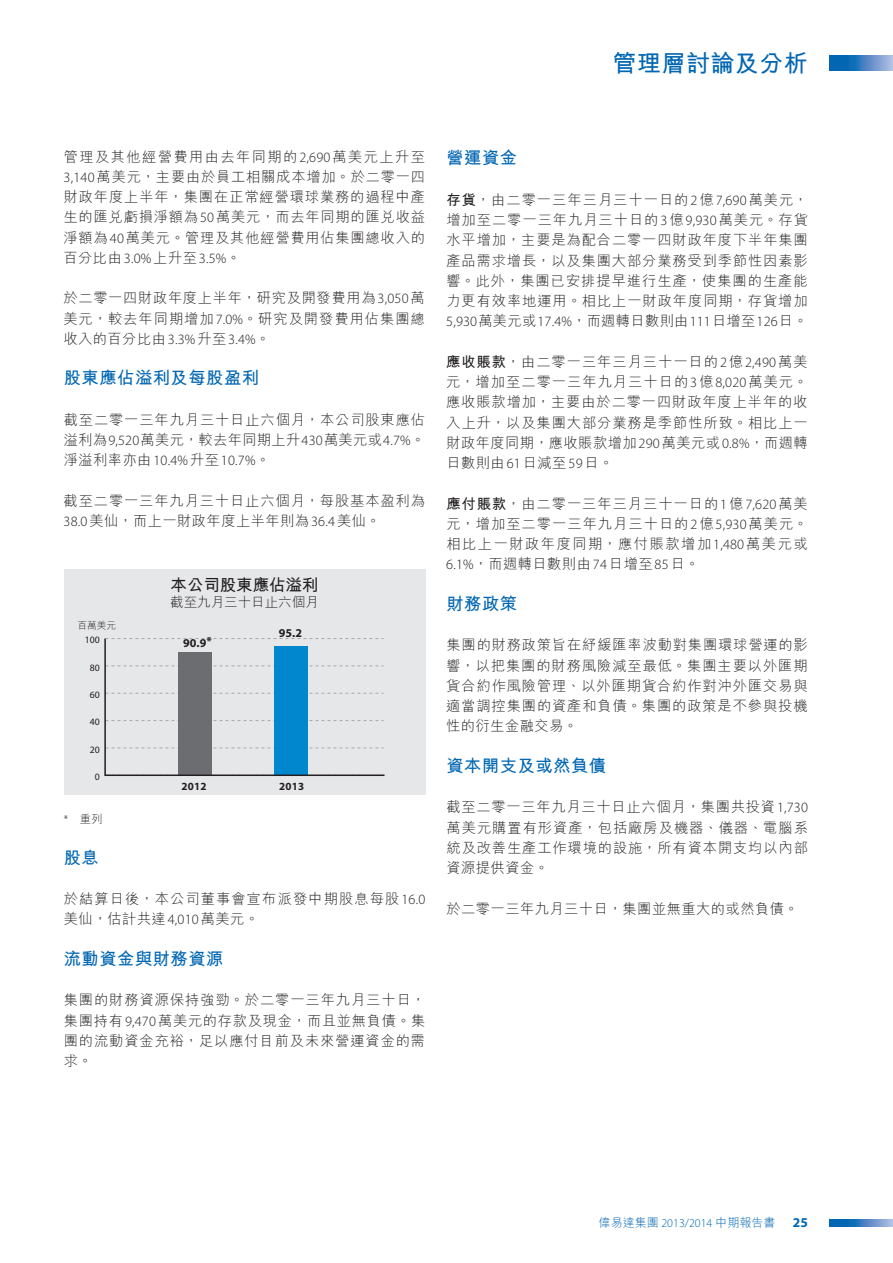
<style>
.page{position:relative;width:893px;height:1263px;background:#fff}
.page>*{position:absolute;margin:0;border:0;box-sizing:border-box;transform-origin:0 0}
.t1{font:700 24px "M Hei HK";letter-spacing:.02em;color:#0166b3}
.t2{font:700 17.25px "M Hei HK";letter-spacing:.03em;color:#0166b3}
.t3{font:700 16.5px "M Hei HK";letter-spacing:-.005em;color:#231f20}
.t4{font:300 14.25px/20.2px "M Hei HK";letter-spacing:.06em;color:#231f20;text-align:justify}
.t5{font:300 14.25px/20.2px "M Hei HK";letter-spacing:.08em;color:#231f20}
.t6{font:300 14.25px "M Hei HK";letter-spacing:.035em;color:#231f20}
.t7{font:300 14.25px "Myriad Pro";color:#231f20}
.t8{font:300 13.5px "M Hei HK";color:#231f20}
.t9{font:700 13.5px "Myriad Pro";color:#0166b3}
.t10{font:300 12px "M Hei HK";color:#0166b3}
.t11{font:700 12px "Myriad Pro";color:#231f20}
.t12{font:300 11.25px "M Hei HK";color:#231f20}
.t13{font:700 10.95px "Myriad Pro";letter-spacing:.02em;color:#231f20}
.t14{font:9.75px "Myriad Pro";color:#231f20}
.t15{font:300 9.75px "M Hei HK";color:#231f20}
.s1{font-family:"Myriad Pro"}
.s2{font-family:"M Hei HK"}
.s3{font-weight:700}
</style>
<div class="page">
<svg style="left:829px;top:55px;width:64px;height:15px"></svg>
<svg style="left:829px;top:1219px;width:64px;height:8px"></svg>
<div style="left:64px;top:569px;width:361px;height:225px;background:#e6e7e9"></div>
<svg style="left:104px;top:638px;width:281px;height:138px"></svg>
<h1 class="t1" style="left:613px;top:46px;width:197px">管理層討論及分析</h1>
<p class="t4" style="left:64px;top:146px;width:363px">管理及其他經營費用由去年同期的<span class="s1">2,690</span>萬美元上升至<span class="s1">3,140</span>萬美元，主要由於員工相關成本增加。於二零一四財政年度上半年，集團在正常經營環球業務的過程中產生的匯兌虧損淨額為<span class="s1">50</span>萬美元，而去年同期的匯兌收益淨額為<span class="s1">40</span>萬美元。管理及其他經營費用佔集團總收入的百分比由<span class="s1">3.0%</span>上升至<span class="s1">3.5%</span>。</p>
<p class="t4" style="left:63px;top:288px;width:363px">於二零一四財政年度上半年，研究及開發費用為<span class="s1">3,050</span>萬美元，較去年同期增加<span class="s1">7.0%</span>。研究及開發費用佔集團總收入的百分比由<span class="s1">3.3%</span>升至<span class="s1">3.4%</span>。</p>
<p class="t2" style="left:64px;top:365px;width:197px">股東應佔溢利及每股盈利</p>
<p class="t4" style="left:64px;top:409px;width:363px">截至二零一三年九月三十日止六個月，本公司股東應佔溢利為<span class="s1">9,520</span>萬美元，較去年同期上升<span class="s1">430</span>萬美元或<span class="s1">4.7%</span>。</p>
<p class="t7" style="left:64px;top:452px;width:208px"><span class="s2">淨溢利率亦由</span>10.4%<span class="s2">升至</span>10.7%<span class="s2">。</span></p>
<p class="t4" style="left:64px;top:490px;width:363px">截至二零一三年九月三十日止六個月，每股基本盈利為<br><span class="s1">38.0</span>美仙，而上一財政年度上半年則為<span class="s1">36.4</span>美仙。</p>
<p class="t15" style="left:77px;top:620px;width:40px">百萬美元</p>
<p class="t14" style="left:85px;top:634px;width:17px">100</p>
<p class="t14" style="left:90px;top:661px;width:12px">80</p>
<p class="t14" style="left:90px;top:689px;width:12px">60</p>
<p class="t14" style="left:90px;top:716px;width:12px">40</p>
<p class="t14" style="left:90px;top:743px;width:12px">20</p>
<p class="t14" style="left:95px;top:771px;width:7px">0</p>
<p class="t3" style="left:171px;top:572px;width:149px">本公司股東應佔溢利</p>
<p class="t8" style="left:170px;top:595px;width:150px">截至九月三十日止六個月</p>
<p class="t11" style="left:183px;top:635px;width:30px">90.9*</p>
<p class="t11" style="left:279px;top:625px;width:25px">95.2</p>
<p class="t13" style="left:182px;top:779px;width:27px">2012</p>
<p class="t13" style="left:279px;top:779px;width:27px">2013</p>
<p class="t12" style="left:64px;top:813px;width:40px"><span class="s1">*</span> 重列</p>
<p class="t2" style="left:64px;top:845px;width:37px">股息</p>
<p class="t5" style="left:64px;top:888px;width:363px">於結算日後，本公司董事會宣布派發中期股息每股<span class="s1">16.0</span>美仙，估計共達<span class="s1">4,010</span>萬美元。</p>
<p class="t2" style="left:64px;top:946px;width:161px">流動資金與財務資源</p>
<p class="t4" style="left:64px;top:990px;width:363px">集團的財務資源保持強勁。於二零一三年九月三十日，集團持有<span class="s1">9,470</span>萬美元的存款及現金，而且並無負債。集團的流動資金充裕，足以應付目前及未來營運資金的需求。</p>
<p class="t2" style="left:446px;top:145px;width:72px">營運資金</p>
<p class="t4" style="left:446px;top:189px;width:363px"><span class="s3">存貨</span>，由二零一三年三月三十一日的<span class="s1">2</span>億<span class="s1">7,690</span>萬美元，增加至二零一三年九月三十日的<span class="s1">3</span>億<span class="s1">9,930</span>萬美元。存貨水平增加，主要是為配合二零一四財政年度下半年集團產品需求增長，以及集團大部分業務受到季節性因素影響。此外，集團已安排提早進行生產，使集團的生產能力更有效率地運用。相比上一財政年度同期，存貨增加<span class="s1">5,930</span>萬美元或<span class="s1">17.4%</span>，而週轉日數則由<span class="s1">111</span>日增至<span class="s1">126</span>日。</p>
<p class="t4" style="left:446px;top:351px;width:363px"><span class="s3">應收賬款</span>，由二零一三年三月三十一日的<span class="s1">2</span>億<span class="s1">2,490</span>萬美元，增加至二零一三年九月三十日的<span class="s1">3</span>億<span class="s1">8,020</span>萬美元。應收賬款增加，主要由於二零一四財政年度上半年的收入上升，以及集團大部分業務是季節性所致。相比上一財政年度同期，應收賬款增加<span class="s1">290</span>萬美元或<span class="s1">0.8%</span>，而週轉日數則由<span class="s1">61</span>日減至<span class="s1">59</span>日。</p>
<p class="t4" style="left:446px;top:493px;width:363px"><span class="s3">應付賬款</span>，由二零一三年三月三十一日的<span class="s1">1</span>億<span class="s1">7,620</span>萬美元，增加至二零一三年九月三十日的<span class="s1">2</span>億<span class="s1">5,930</span>萬美元。相比上一財政年度同期，應付賬款增加<span class="s1">1,480</span>萬美元或<span class="s1">6.1%</span>，而週轉日數則由<span class="s1">74</span>日增至<span class="s1">85</span>日。</p>
<p class="t2" style="left:446px;top:591px;width:72px">財務政策</p>
<p class="t4" style="left:446px;top:635px;width:363px">集團的財務政策旨在紓緩匯率波動對集團環球營運的影響，以把集團的財務風險減至最低。集團主要以外匯期貨合約作風險管理、以外匯期貨合約作對沖外匯交易與適當調控集團的資產和負債。集團的政策是不參與投機性的衍生金融交易。</p>
<p class="t2" style="left:446px;top:753px;width:161px">資本開支及或然負債</p>
<p class="t4" style="left:446px;top:797px;width:363px">截至二零一三年九月三十日止六個月，集團共投資<span class="s1">1,730</span>萬美元購置有形資產，包括廠房及機器、儀器、電腦系統及改善生產工作環境的設施，所有資本開支均以內部資源提供資金。</p>
<p class="t6" style="left:446px;top:901px;width:353px">於二零一三年九月三十日，集團並無重大的或然負債。</p>
<p class="t10" style="left:599px;top:1217px;width:178px">偉易達集團 <span class="s1">2013/2014</span> 中期報告書</p>
<p class="t9" style="left:793px;top:1213px;width:16px">25</p>
</div>
